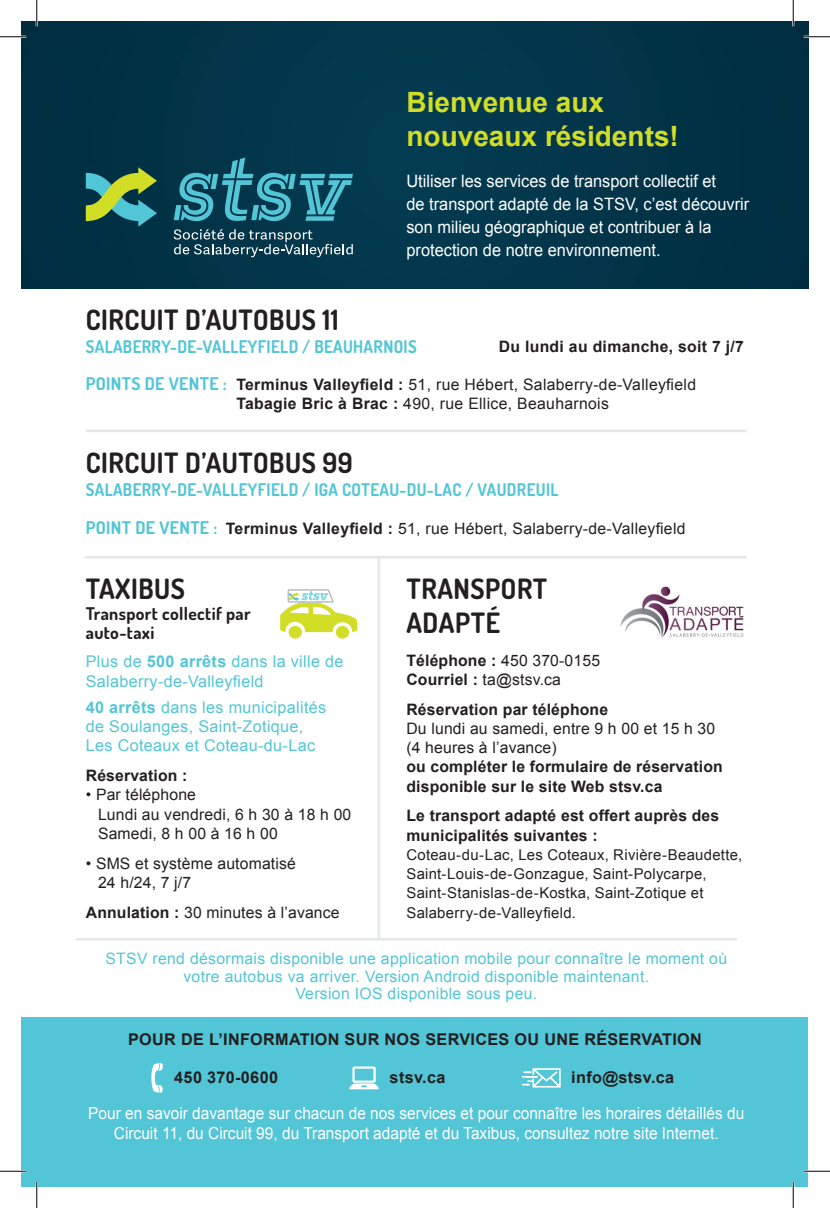
<style>
.page{position:relative;width:830px;height:1208px;background:#fff}
.page>*{position:absolute;margin:0;border:0;box-sizing:border-box;transform-origin:0 0}
.t1{font:700 28px/33.6px "Dosis";letter-spacing:.02em;color:#231f20}
.t2{font:700 28px/33.6px "Arial";color:#d2dd25}
.t3{font:700 17.5px "Dosis";letter-spacing:.02em;color:#52c5d6;scale:.95 1}
.t4{font:700 17.5px/19.2px "Dosis";letter-spacing:.02em;color:#231f20}
.t5{font:17.15px/22.8px "Arial";color:#fff;scale:.96 1}
.t6{font:16.62px/20.1px "Arial";color:#fff;text-align:center;scale:.93 1}
.t7{font:700 16.28px "Arial";letter-spacing:.02em;color:#231f20}
.t8{font:16.1px/19.2px "Arial";letter-spacing:.02em;color:#52c5d6}
.t9{font:700 16.1px "Arial";letter-spacing:.02em;color:#231f20}
.t10{font:15.75px/19.2px "Arial";letter-spacing:.01em;color:#231f20}
.t11{font:700 15.75px/19.2px "Arial";letter-spacing:.01em;color:#231f20}
.t12{font:15.75px/17.5px "Arial";letter-spacing:.02em;color:#52c5d6;text-align:center}
.t13{font:14.88px/19.2px "Arial";letter-spacing:.02em;color:#231f20}
.s1{font-family:"Dosis";font-weight:700;font-size:17.5px;color:#52c5d6}
.s2{font-weight:700}
</style>
<div class="page">
<div style="left:21px;top:21px;width:787px;height:268px;background:#033448"></div>
<svg style="left:174px;top:229px;width:179px;height:28px"></svg>
<svg style="left:86px;top:167px;width:71px;height:60px"></svg>
<svg style="left:174px;top:157px;width:179px;height:65px"></svg>
<div style="left:21px;top:1017px;width:786px;height:169px;background:#52c5d6"></div>
<svg style="left:349px;top:1066px;width:29px;height:23px"></svg>
<svg style="left:151px;top:1063px;width:12px;height:29px"></svg>
<svg style="left:521px;top:1068px;width:39px;height:19px"></svg>
<img style="left:620px;top:586px;width:124px;height:52px">
<hr style="left:377px;top:557px;width:3px;height:381px;background:#e6e7e9">
<hr style="left:76px;top:938px;width:661px;height:2px;background:#e6e7e9">
<hr style="left:86px;top:429px;width:660px;height:3px;background:#e6e7e9">
<hr style="left:85px;top:556px;width:661px;height:2px;background:#e6e7e9">
<div style="left:288px;top:626px;width:14px;height:12px;background:#d2dd25;border-radius:50%"></div>
<div style="left:336px;top:626px;width:13px;height:12px;background:#d2dd25;border-radius:50%"></div>
<svg style="left:280px;top:589px;width:77px;height:43px"></svg>
<hr style="left:0;top:36px;width:26px;height:2px;background:#fff">
<hr style="left:803px;top:36px;width:27px;height:2px;background:#fff">
<hr style="left:0;top:1170px;width:26px;height:2px;background:#fff">
<hr style="left:803px;top:1170px;width:27px;height:2px;background:#fff">
<hr style="left:36px;top:0;width:2px;height:26px;background:#fff">
<hr style="left:36px;top:1181px;width:2px;height:27px;background:#fff">
<hr style="left:792px;top:0;width:2px;height:26px;background:#fff">
<hr style="left:792px;top:1181px;width:2px;height:27px;background:#fff">
<svg style="left:0;top:36px;width:26px;height:1px"></svg>
<svg style="left:803px;top:36px;width:27px;height:1px"></svg>
<svg style="left:0;top:1170px;width:26px;height:1px"></svg>
<svg style="left:803px;top:1170px;width:27px;height:1px"></svg>
<svg style="left:36px;top:0;width:1px;height:26px"></svg>
<svg style="left:36px;top:1181px;width:1px;height:27px"></svg>
<svg style="left:792px;top:0;width:1px;height:26px"></svg>
<svg style="left:792px;top:1181px;width:1px;height:27px"></svg>
<h1 class="t2" style="left:406px;top:86px;width:274px">Bienvenue aux nouveaux résidents!</h1>
<p class="t5" style="left:406px;top:170px;width:358px">Utiliser les services de transport collectif et<br>de transport adapté de la STSV, c’est découvrir son milieu géographique et contribuer à la protection de notre environnement.</p>
<h1 class="t1" style="left:86px;top:302px;width:254px">CIRCUIT D’AUTOBUS 11</h1>
<p class="t3" style="left:86px;top:335px;width:350px">SALABERRY-DE-VALLEYFIELD / BEAUHARNOIS</p>
<p class="t10" style="left:236px;top:374px;width:461px;text-indent:-150px"><span class="s1">POINTS DE VENTE :</span> <span class="s2">Terminus Valleyfield :</span> 51, rue Hébert, Salaberry-de-Valleyfield<br><span class="s2">Tabagie Bric à Brac :</span> 490, rue Ellice, Beauharnois</p>
<p class="t11" style="left:498px;top:337px;width:247px">Du lundi au dimanche, soit 7 j/7</p>
<h1 class="t1" style="left:86px;top:445px;width:268px">CIRCUIT D’AUTOBUS 99</h1>
<p class="t3" style="left:86px;top:478px;width:499px">SALABERRY-DE-VALLEYFIELD / IGA COTEAU-DU-LAC / VAUDREUIL</p>
<p class="t10" style="left:86px;top:519px;width:601px"><span class="s1">POINT DE VENTE :</span> <span class="s2">Terminus Valleyfield :</span> 51, rue Hébert, Salaberry-de-Valleyfield</p>
<h1 class="t1" style="left:86px;top:571px;width:101px">TAXIBUS</h1>
<p class="t4" style="left:86px;top:603px;width:166px">Transport collectif par auto-taxi</p>
<p class="t8" style="left:86px;top:652px;width:259px">Plus de <span class="s2">500 arrêts</span> dans la ville de<br>Salaberry-de-Valleyfield</p>
<p class="t8" style="left:86px;top:697px;width:242px"><span class="s2">40 arrêts</span> dans les municipalités de Soulanges, Saint-Zotique,<br>Les Coteaux et Coteau-du-Lac</p>
<p class="t11" style="left:86px;top:766px;width:103px">Réservation :</p>
<p class="t10" style="left:98px;top:785px;width:255px;text-indent:-12px">• Par téléphone<br>Lundi au vendredi, 6 h 30 à 18 h 00<br>Samedi, 8 h 00 à 16 h 00</p>
<p class="t10" style="left:98px;top:853px;width:199px;text-indent:-12px">• SMS et système automatisé<br>24 h/24, 7 j/7</p>
<p class="t10" style="left:86px;top:902px;width:255px"><span class="s2">Annulation :</span> 30 minutes à l’avance</p>
<h1 class="t1" style="left:406px;top:571px;width:142px">TRANSPORT<br>ADAPTÉ</h1>
<p class="t10" style="left:406px;top:650px;width:195px"><span class="s2">Téléphone :</span> 450 370-0155<br><span class="s2">Courriel :</span> ta@stsv.ca</p>
<p class="t11" style="left:406px;top:700px;width:203px">Réservation par téléphone</p>
<p class="t10" style="left:406px;top:719px;width:310px">Du lundi au samedi, entre 9 h 00 et 15 h 30 (4 heures à l’avance)</p>
<p class="t11" style="left:406px;top:757px;width:318px">ou compléter le formulaire de réservation disponible sur le site Web stsv.ca</p>
<p class="t11" style="left:406px;top:806px;width:314px">Le transport adapté est offert auprès des municipalités suivantes :</p>
<p class="t13" style="left:406px;top:845px;width:337px">Coteau-du-Lac, Les Coteaux, Rivière-Beaudette, Saint-Louis-de-Gonzague, Saint-Polycarpe, Saint-Stanislas-de-Kostka, Saint-Zotique et Salaberry-de-Valleyfield.</p>
<p class="t12" style="left:105px;top:950px;width:623px">STSV rend désormais disponible une application mobile pour connaître le moment où votre autobus va arriver. Version Android disponible maintenant.<br>Version IOS disponible sous peu.</p>
<p class="t9" style="left:128px;top:1028px;width:575px">POUR DE L’INFORMATION SUR NOS SERVICES OU UNE RÉSERVATION</p>
<p class="t7" style="left:174px;top:1066px;width:105px">450 370-0600</p>
<p class="t7" style="left:389px;top:1066px;width:57px">stsv.ca</p>
<p class="t7" style="left:571px;top:1066px;width:104px">info@stsv.ca</p>
<p class="t6" style="left:88px;top:1103px;width:707px">Pour en savoir davantage sur chacun de nos services et pour connaître les horaires détaillés du<br>Circuit 11, du Circuit 99, du Transport adapté et du Taxibus, consultez notre site Internet.</p>
</div>
